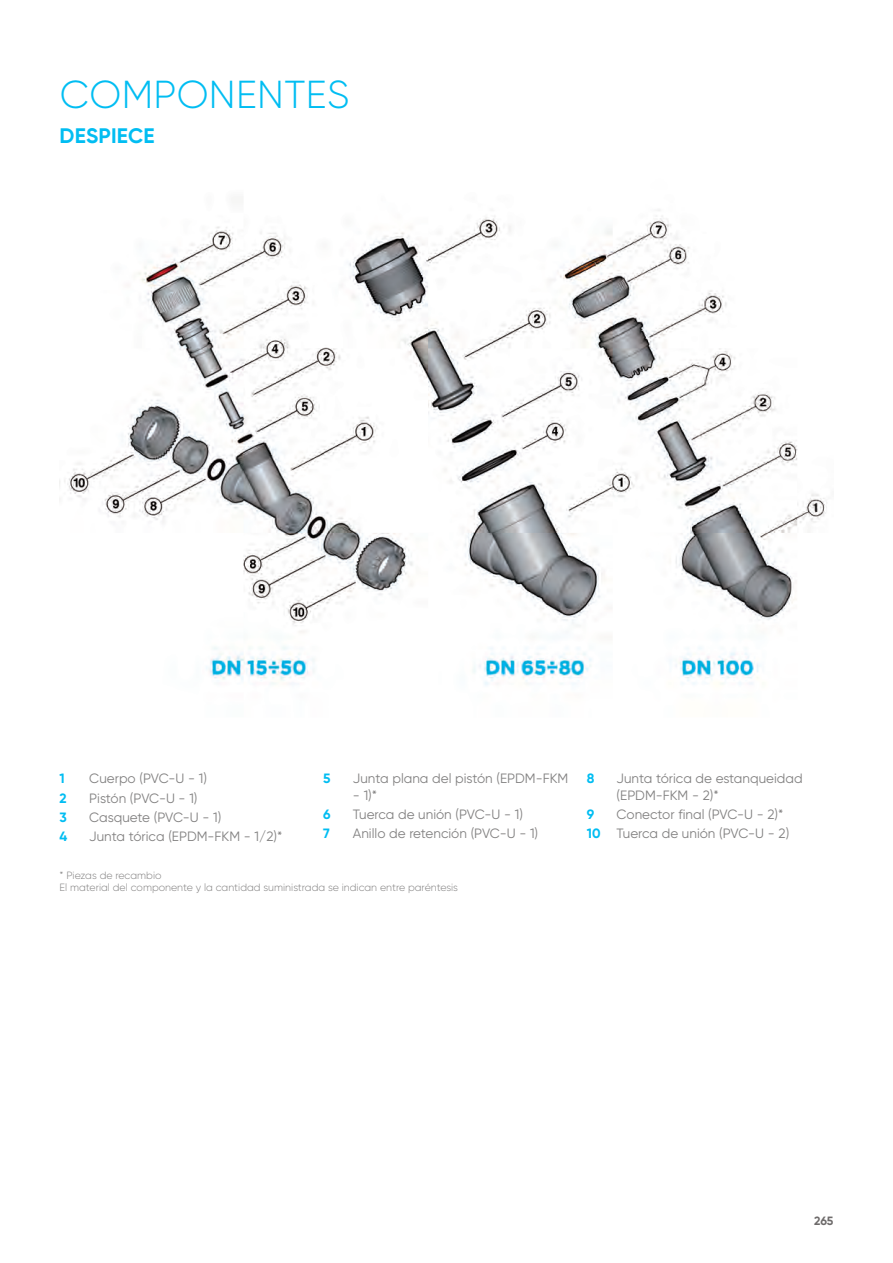
<style>
.page{position:relative;width:893px;height:1263px;background:#fff}
.page>*{position:absolute;margin:0;border:0;box-sizing:border-box;transform-origin:0 0}
.C-N-Titolo{font:300 39px "Gilroy";letter-spacing:.01em;color:#01bdf2}
.C-9-1-Sottotitolo{font:700 21px "Gilroy";letter-spacing:.01em;color:#01bdf2}
.TabVar3_Val2{font:13.5px/16.2px "Gilroy";color:#828181}
.TabVar3_Val1{font:700 13.5px "Gilroy";color:#01bdf2}
.t1{font:700 12px "Gilroy";color:#6e6b6b}
.C-9-1-NotaElencoComp{font:300 10.5px "Gilroy";color:#828181}
</style>
<div class="page">
<img style="left:64px;top:210px;width:763px;height:476px">
<p class="C-N-Titolo" style="left:60px;top:71px;width:291px">COMPONENTES</p>
<p class="C-9-1-Sottotitolo" style="left:60px;top:123px;width:96px">DESPIECE</p>
<p class="TabVar3_Val1" style="left:60px;top:770px;width:7px">1</p>
<p class="TabVar3_Val2" style="left:89px;top:770px;width:119px">Cuerpo (PVC-U - 1)</p>
<p class="TabVar3_Val1" style="left:60px;top:789px;width:9px">2</p>
<p class="TabVar3_Val2" style="left:89px;top:790px;width:110px">Pistón (PVC-U - 1)</p>
<p class="TabVar3_Val1" style="left:60px;top:809px;width:9px">3</p>
<p class="TabVar3_Val2" style="left:89px;top:809px;width:134px">Casquete (PVC-U - 1)</p>
<p class="TabVar3_Val1" style="left:60px;top:828px;width:9px">4</p>
<p class="TabVar3_Val2" style="left:89px;top:828px;width:195px">Junta tórica (EPDM-FKM - 1/2)*</p>
<p class="TabVar3_Val1" style="left:323px;top:770px;width:9px">5</p>
<p class="TabVar3_Val2" style="left:353px;top:770px;width:217px">Junta plana del pistón (EPDM-FKM</p>
<p class="TabVar3_Val2" style="left:353px;top:787px;width:26px">- 1)*</p>
<p class="TabVar3_Val1" style="left:323px;top:806px;width:9px">6</p>
<p class="TabVar3_Val2" style="left:353px;top:806px;width:172px">Tuerca de unión (PVC-U - 1)</p>
<p class="TabVar3_Val1" style="left:323px;top:825px;width:8px">7</p>
<p class="TabVar3_Val2" style="left:353px;top:825px;width:187px">Anillo de retención (PVC-U - 1)</p>
<p class="C-9-1-NotaElencoComp" style="left:60px;top:868px;width:104px">* Piezas de recambio</p>
<p class="C-9-1-NotaElencoComp" style="left:60px;top:881px;width:400px">El material del componente y la cantidad suministrada se indican entre paréntesis</p>
<p class="TabVar3_Val1" style="left:587px;top:770px;width:9px">8</p>
<p class="TabVar3_Val2" style="left:617px;top:770px;width:188px">Junta tórica de estanqueidad (EPDM-FKM - 2)*</p>
<p class="TabVar3_Val1" style="left:587px;top:806px;width:9px">9</p>
<p class="TabVar3_Val2" style="left:617px;top:806px;width:168px">Conector final (PVC-U - 2)*</p>
<p class="TabVar3_Val1" style="left:587px;top:825px;width:15px">10</p>
<p class="TabVar3_Val2" style="left:617px;top:825px;width:174px">Tuerca de unión (PVC-U - 2)</p>
<p class="t1" style="left:814px;top:1213px;width:21px">265</p>
</div>
